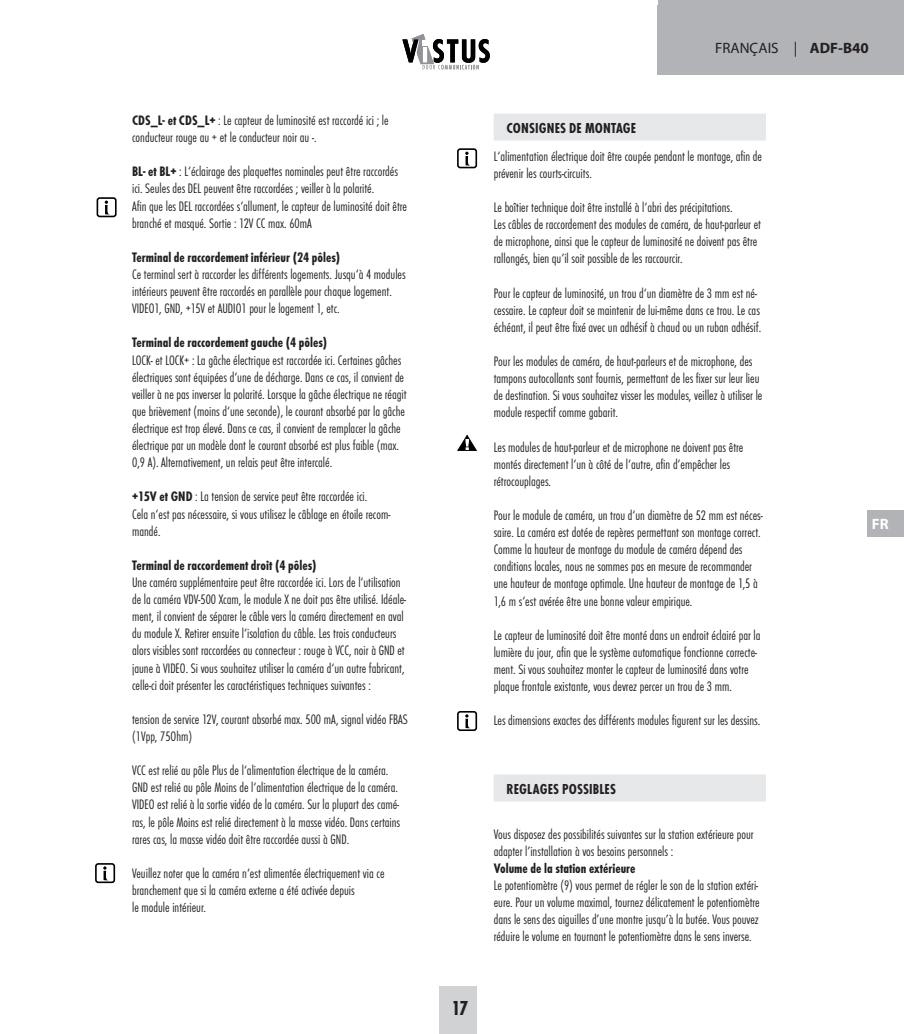
<style>
.page{position:relative;width:904px;height:1034px;background:#fff}
.page>*{position:absolute;margin:0;border:0;box-sizing:border-box;transform-origin:0 0}
.t1{font:700 condensed 21px "Futura T";color:#231f20}
.t2{font:700 condensed 15px "Futura T";letter-spacing:.01em;color:#231f20}
.t3{font:15px "Myriad Pro";color:#231f20}
.t4{font:700 15px "Myriad Pro";color:#fff}
.t5{font:300 condensed 14.25px/17.1px "Futura T";color:#231f20}
.t6{font:700 condensed 14.25px "Futura T";color:#231f20}
.s1{font-weight:700}
</style>
<div class="page">
<div style="left:657px;top:0;width:247px;height:75px;background:#b2b3b7"></div>
<div style="left:439px;top:985px;width:37px;height:48px;background:#d1d2d4"></div>
<div style="left:867px;top:510px;width:37px;height:27px;background:#b2b3b7"></div>
<div style="left:493px;top:113px;width:273px;height:27px;background:#e6e7e9"></div>
<div style="left:493px;top:774px;width:273px;height:27px;background:#e6e7e9"></div>
<div style="left:97px;top:197px;width:20px;height:20px;border:2px solid #000;border-radius:2px"></div>
<svg style="left:105px;top:200px;width:4px;height:14px"></svg>
<div style="left:457px;top:148px;width:20px;height:20px;border:2px solid #000;border-radius:2px"></div>
<svg style="left:465px;top:152px;width:6px;height:14px"></svg>
<div style="left:95px;top:863px;width:20px;height:20px;border:2px solid #000;border-radius:2px"></div>
<svg style="left:103px;top:866px;width:5px;height:14px"></svg>
<div style="left:457px;top:711px;width:20px;height:20px;border:2px solid #000;border-radius:2px"></div>
<svg style="left:465px;top:714px;width:5px;height:14px"></svg>
<svg style="left:457px;top:434px;width:20px;height:17px"></svg>
<svg style="left:402px;top:34px;width:88px;height:36px"></svg>
<p class="t5" style="left:132px;top:111px;width:258px"><span class="s1">CDS_L- et CDS_L+</span> : Le capteur de luminosité est raccordé ici ; le conducteur rouge au + et le conducteur noir au -.</p>
<p class="t5" style="left:132px;top:163px;width:276px"><span class="s1">BL- et BL+</span> : L‘éclairage des plaquettes nominales peut être raccordés ici. Seules des DEL peuvent être raccordées ; veiller à la polarité.<br>Afin que les DEL raccordées s‘allument, le capteur de luminosité doit être branché et masqué. Sortie : 12V CC max. 60mA</p>
<p class="t6" style="left:132px;top:249px;width:209px">Terminal de raccordement inférieur (24 pôles)</p>
<p class="t5" style="left:132px;top:265px;width:275px">Ce terminal sert à raccorder les différents logements. Jusqu‘à 4 modules intérieurs peuvent être raccordés en parallèle pour chaque logement.<br>VIDEO1, GND, +15V et AUDIO1 pour le logement 1, etc.</p>
<p class="t6" style="left:132px;top:334px;width:197px">Terminal de raccordement gauche (4 pôles)</p>
<p class="t5" style="left:132px;top:351px;width:276px">LOCK- et LOCK+ : La gâche électrique est raccordée ici. Certaines gâches électriques sont équipées d‘une de décharge. Dans ce cas, il convient de veiller à ne pas inverser la polarité. Lorsque la gâche électrique ne réagit que brièvement (moins d‘une seconde), le courant absorbé par la gâche électrique est trop élevé. Dans ce cas, il convient de remplacer la gâche électrique par un modèle dont le courant absorbé est plus faible (max.<br>0,9 A). Alternativement, un relais peut être intercalé.</p>
<p class="t5" style="left:132px;top:488px;width:260px"><span class="s1">+15V et GND</span> : La tension de service peut être raccordée ici.<br>Cela n‘est pas nécessaire, si vous utilisez le câblage en étoile recom&shy;mandé.</p>
<p class="t6" style="left:132px;top:556px;width:186px">Terminal de raccordement droit (4 pôles)</p>
<p class="t5" style="left:132px;top:573px;width:275px">Une caméra supplémentaire peut être raccordée ici. Lors de l‘utilisation de la caméra VDV-500 Xcam, le module X ne doit pas être utilisé. Idéale&shy;ment, il convient de séparer le câble vers la caméra directement en aval du module X. Retirer ensuite l‘isolation du câble. Les trois conducteurs alors visibles sont raccordées au connecteur : rouge à VCC, noir à GND et jaune à VIDEO. Si vous souhaitez utiliser la caméra d‘un autre fabricant, celle-ci doit présenter les caractéristiques techniques suivantes :</p>
<p class="t5" style="left:132px;top:710px;width:277px">tension de service 12V, courant absorbé max. 500 mA, signal vidéo FBAS (1Vpp, 75Ohm)</p>
<p class="t5" style="left:132px;top:761px;width:269px">VCC est relié au pôle Plus de l‘alimentation électrique de la caméra.<br>GND est relié au pôle Moins de l‘alimentation électrique de la caméra.<br>VIDEO est relié à la sortie vidéo de la caméra. Sur la plupart des camé&shy;ras, le pôle Moins est relié directement à la masse vidéo. Dans certains rares cas, la masse vidéo doit être raccordée aussi à GND.</p>
<p class="t5" style="left:132px;top:864px;width:254px">Veuillez noter que la caméra n‘est alimentée électriquement via ce branchement que si la caméra externe a été activée depuis<br>le module intérieur.</p>
<p class="t3" style="left:715px;top:39px;width:155px">FRANÇAIS | <span class="s1">ADF-B40</span></p>
<h1 class="t1" style="left:451px;top:995px;width:19px">17</h1>
<p class="t2" style="left:506px;top:119px;width:131px">CONSIGNES DE MONTAGE</p>
<p class="t5" style="left:493px;top:147px;width:270px">L‘alimentation électrique doit être coupée pendant le montage, afin de prévenir les courts-circuits.</p>
<p class="t5" style="left:493px;top:198px;width:269px">Le boîtier technique doit être installé à l‘abri des précipitations.<br>Les câbles de raccordement des modules de caméra, de haut-parleur et de microphone, ainsi que le capteur de luminosité ne doivent pas être rallongés, bien qu‘il soit possible de les raccourcir.</p>
<p class="t5" style="left:493px;top:284px;width:269px">Pour le capteur de luminosité, un trou d‘un diamètre de 3 mm est né&shy;cessaire. Le capteur doit se maintenir de lui-même dans ce trou. Le cas échéant, il peut être fixé avec un adhésif à chaud ou un ruban adhésif.</p>
<p class="t5" style="left:493px;top:352px;width:270px">Pour les modules de caméra, de haut-parleurs et de microphone, des tampons autocollants sont fournis, permettant de les fixer sur leur lieu de destination. Si vous souhaitez visser les modules, veillez à utiliser le module respectif comme gabarit.</p>
<p class="t5" style="left:493px;top:438px;width:251px">Les modules de haut-parleur et de microphone ne doivent pas être montés directement l‘un à côté de l‘autre, afin d‘empêcher les rétrocouplages.</p>
<p class="t5" style="left:493px;top:506px;width:270px">Pour le module de caméra, un trou d‘un diamètre de 52 mm est néces&shy;saire. La caméra est dotée de repères permettant son montage correct.<br>Comme la hauteur de montage du module de caméra dépend des conditions locales, nous ne sommes pas en mesure de recommander une hauteur de montage optimale. Une hauteur de montage de 1,5 à 1,6 m s‘est avérée être une bonne valeur empirique.</p>
<p class="t5" style="left:493px;top:626px;width:268px">Le capteur de luminosité doit être monté dans un endroit éclairé par la lumière du jour, afin que le système automatique fonctionne correcte&shy;ment. Si vous souhaitez monter le capteur de luminosité dans votre plaque frontale existante, vous devrez percer un trou de 3 mm.</p>
<p class="t5" style="left:493px;top:711px;width:268px">Les dimensions exactes des différents modules figurent sur les dessins.</p>
<p class="t2" style="left:506px;top:780px;width:111px">REGLAGES POSSIBLES</p>
<p class="t5" style="left:493px;top:825px;width:261px">Vous disposez des possibilités suivantes sur la station extérieure pour adapter l’installation à vos besoins personnels :</p>
<p class="t6" style="left:493px;top:859px;width:143px">Volume de la station extérieure</p>
<p class="t5" style="left:493px;top:876px;width:267px;text-align:justify">Le potentiomètre (9) vous permet de régler le son de la station extéri&shy;eure. Pour un volume maximal, tournez délicatement le potentiomètre dans le sens des aiguilles d’une montre jusqu’à la butée. Vous pouvez réduire le volume en tournant le potentiomètre dans le sens inverse.</p>
<p class="t4" style="left:871px;top:514px;width:18px">FR</p>
</div>
